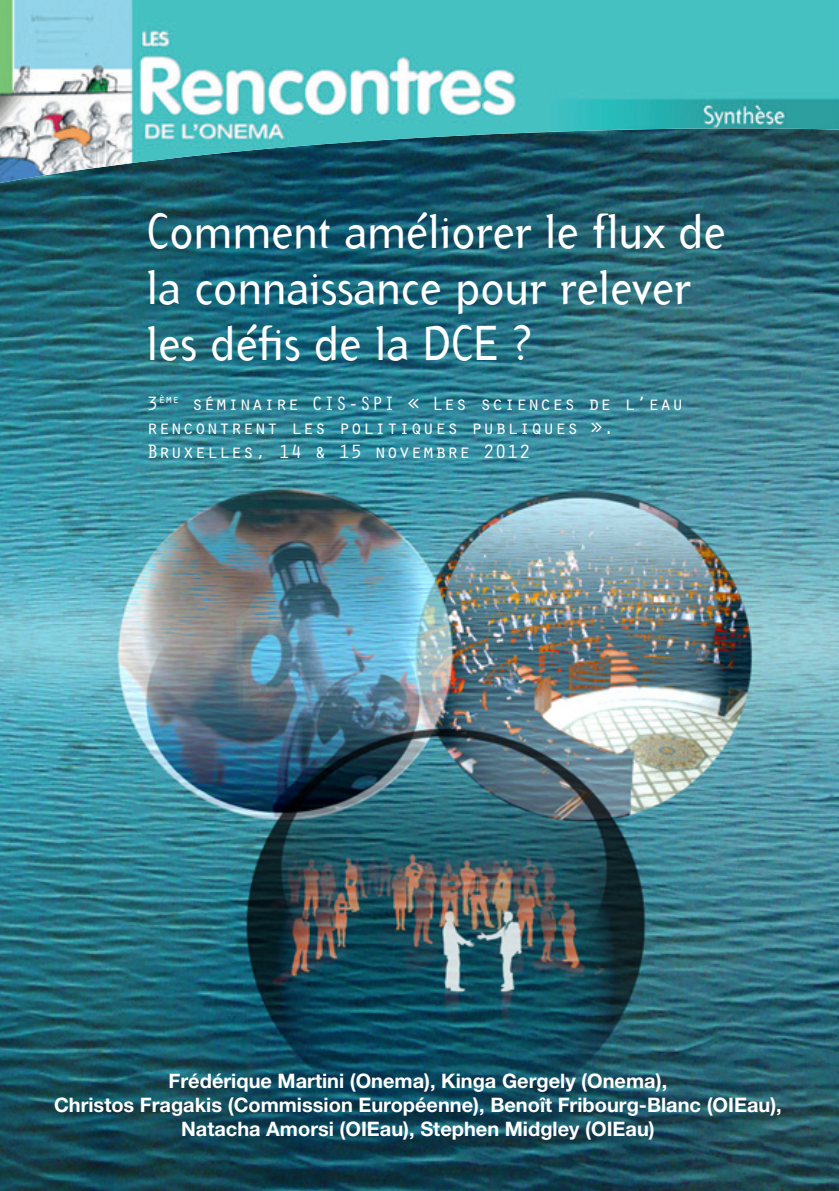
<style>
.page{position:relative;width:839px;height:1191px;background:#fff}
.page>*{position:absolute;margin:0;border:0;box-sizing:border-box;transform-origin:0 0}
.t1{font:48px/56px "Arbitrary";color:#fff}
.t2{font:700 20px/24px "Helvetica Neue";color:#fff;text-align:center}
.t3{font:20px/24px "Orator Std";color:#fff}
</style>
<div class="page">
<img style="left:0;top:184px;width:839px;height:1007px">
<img style="left:0;top:0;width:839px;height:184px">
<h1 class="t1" style="left:147px;top:201px;width:580px">Comment améliorer le flux de la connaissance pour relever les défis de la DCE ?</h1>
<p class="t3" style="left:147px;top:390px;width:538px">3<sup>ème</sup> séminaire CIS-SPI « Les sciences de l’eau rencontrent les politiques publiques ».<br>Bruxelles, 14 &amp; 15 novembre 2012</p>
<p class="t2" style="left:54px;top:1068px;width:729px">Frédérique Martini (Onema), Kinga Gergely (Onema),<br>Christos Fragakis (Commission Européenne), Benoît Fribourg-Blanc (OIEau),<br>Natacha Amorsi (OIEau), Stephen Midgley (OIEau)</p>
</div>
